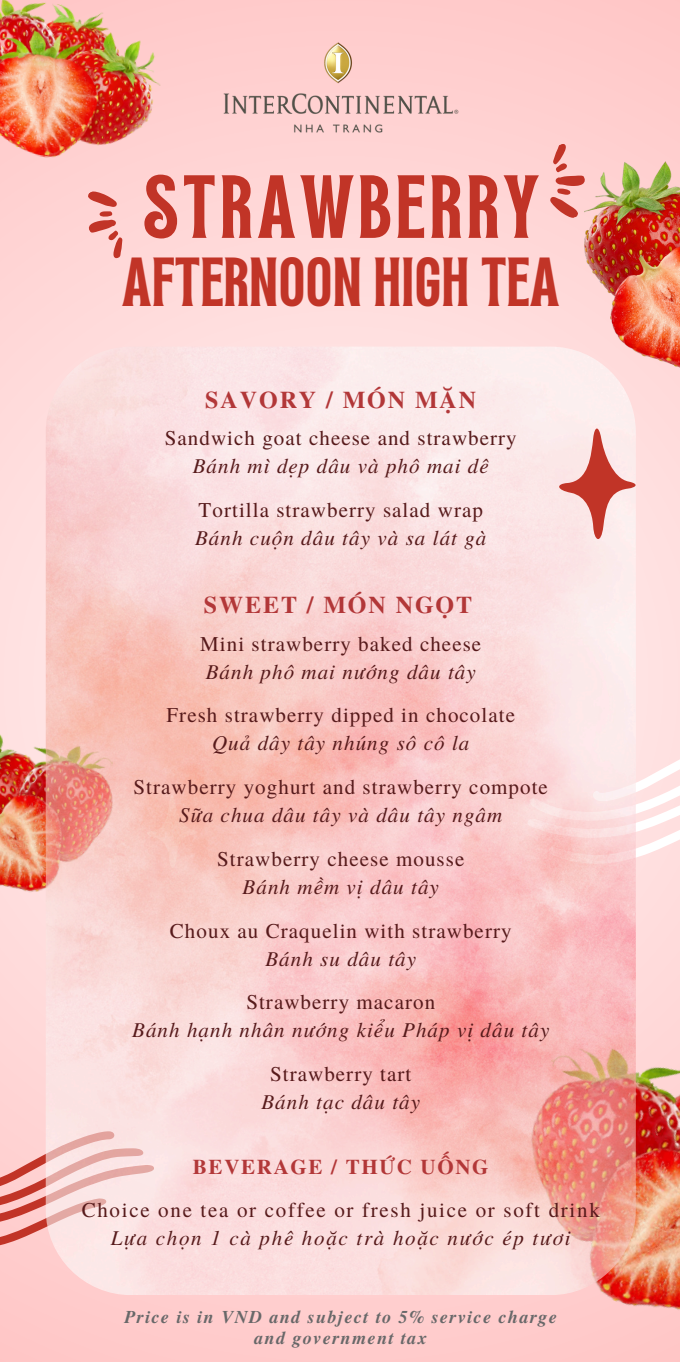
<style>
.page{position:relative;width:680px;height:1362px;background:#fff}
.page>*{position:absolute;margin:0;border:0;box-sizing:border-box;transform-origin:0 0}
.t1{font:60px "TAN Jambore Display";letter-spacing:.065em;color:#c13427}
.t2{font:46.5px "TAN Jambore Display";color:#c13427}
.t3{font:700 24px "Te X Gyre Termes";letter-spacing:.08em;color:#b23738}
.t4{font:21px/27.9px "Te X Gyre Termes";letter-spacing:.05em;color:#571a1b;text-align:center}
.t5{font:21px/27.9px "Te X Gyre Termes";letter-spacing:.08em;color:#571a1b;text-align:center}
.t6{font:italic 21px/27.9px "Te X Gyre Termes";letter-spacing:.05em;color:#571a1b;text-align:center}
.t7{font:700 21px "Te X Gyre Termes";letter-spacing:.08em;color:#b23738}
.t8{font:italic 700 18px "Te X Gyre Termes";letter-spacing:.08em;color:#686869}
.s1{font-style:italic}
.s2{font-style:normal}
</style>
<div class="page">
<div style="left:0;top:0;width:680px;height:1361px;background:linear-gradient(to right,#ffd5d5,#ffd3d3)"></div>
<img style="left:584px;top:162px;width:96px;height:207px">
<img style="left:0;top:717px;width:46px;height:184px">
<img style="left:0;top:0;width:171px;height:175px">
<img style="left:474px;top:988px;width:206px;height:367px">
<svg style="left:73px;top:183px;width:67px;height:81px"></svg>
<svg style="left:0;top:1131px;width:56px;height:118px"></svg>
<svg style="left:635px;top:734px;width:45px;height:129px"></svg>
<svg style="left:535px;top:140px;width:59px;height:83px"></svg>
<img style="left:46px;top:346px;width:589px;height:948px;border-radius:85px">
<svg style="left:555px;top:425px;width:84px;height:119px"></svg>
<img style="left:213px;top:36px;width:256px;height:103px">
<h5 class="t1" style="left:143px;top:175px;width:398px">STRAWBERRY</h5>
<p class="t2" style="left:121px;top:257px;width:440px">AFTERNOON HIGH TEA</p>
<p class="t3" style="left:205px;top:381px;width:272px">SAVORY / MÓN MẶN</p>
<p class="t4" style="left:165px;top:423px;width:353px">Sandwich goat cheese and strawberry<br><span class="s1">Bánh mì dẹp dâu và phô mai dê</span></p>
<h1 class="t4" style="left:195px;top:494px;width:293px;text-align:left">Tortilla strawberry salad wrap<br><span class="s1">Bánh cuộn dâu tây và sa lát gà</span></h1>
<p class="t3" style="left:204px;top:586px;width:270px">SWEET / MÓN NGỌT</p>
<h2 class="t4" style="left:200px;top:628px;width:282px;text-align:left">Mini strawberry baked cheese<br><span class="s1">Bánh phô mai nướng dâu tây</span></h2>
<p class="t4" style="left:166px;top:700px;width:350px">Fresh strawberry dipped in chocolate<br><span class="s1">Quả dây tây nhúng sô cô la</span></p>
<h3 class="t4" style="left:133px;top:772px;width:416px">Strawberry yoghurt and strawberry compote<br><span class="s1">Sữa chua dâu tây và dâu tây ngâm</span></h3>
<h5 class="t4" style="left:217px;top:843px;width:248px">Strawberry cheese mousse<br><span class="s1">Bánh mềm vị dâu tây</span></h5>
<h5 class="t4" style="left:170px;top:915px;width:343px">Choux au Craquelin with strawberry<br><span class="s1">Bánh su dâu tây</span></h5>
<h3 class="t6" style="left:132px;top:987px;width:418px"><span class="s2">Strawberry macaron<br></span>Bánh hạnh nhân nướng kiểu Pháp vị dâu tây</h3>
<h5 class="t4" style="left:261px;top:1059px;width:160px">Strawberry tart<br><span class="s1">Bánh tạc dâu tây</span></h5>
<p class="t7" style="left:193px;top:1150px;width:297px">BEVERAGE / THỨC UỐNG</p>
<h5 class="t5" style="left:82px;top:1194px;width:519px">Choice one tea or coffee or fresh juice or soft drink<br><span class="s1">Lựa chọn 1 cà phê hoặc trà hoặc nước ép tươi</span></h5>
<h5 class="t8" style="left:124px;top:1303px;width:434px">Price is in VND and subject to 5% service charge</h5>
<h5 class="t8" style="left:254px;top:1324px;width:174px">and government tax</h5>
</div>
